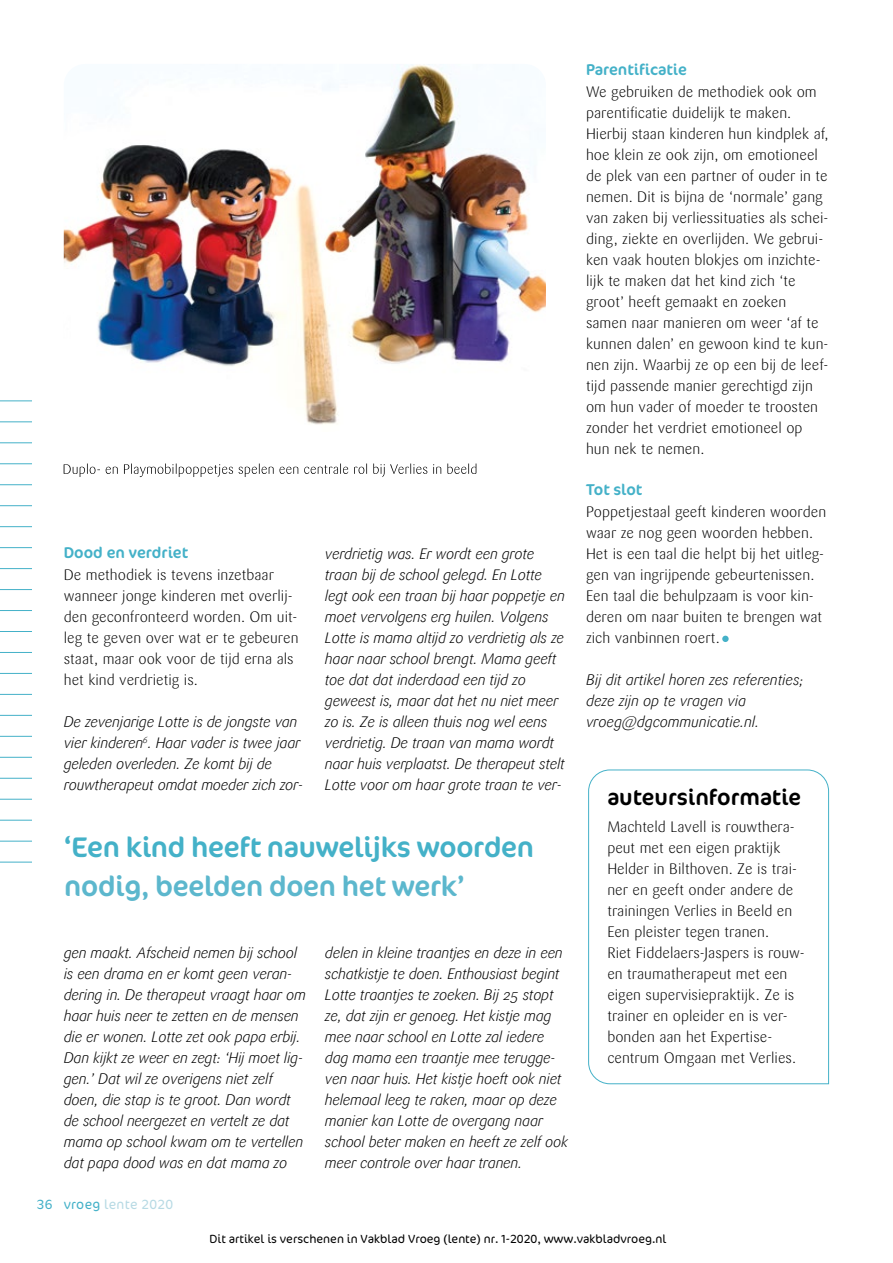
<style>
.page{position:relative;width:893px;height:1263px;background:#fff}
.page>*{position:absolute;margin:0;border:0;box-sizing:border-box;transform-origin:0 0}
.t1{font:28.5px "Cocon";letter-spacing:-.01em;color:#44b1c8}
.t2{font:28.5px "Cocon";letter-spacing:-.01em;color:#5cb7cd}
.t3{font:22.5px "Cocon";color:#000}
.t4{font:15.75px "Cocon";color:#44b1c8}
.t5{font:italic 300 15px/21px "Sari";letter-spacing:-.02em;color:#000}
.t6{font:300 15px/21px "Sari";color:#000}
.t7{font:300 13.5px "Cocon";letter-spacing:.02em;color:#b7dae4}
.t8{font:300 12px "Cocon";color:#000}
.s1{color:#44b1c8}
</style>
<div class="page">
<hr style="left:0;top:400px;width:32px;height:1px;background:#44b1c8">
<hr style="left:0;top:421px;width:32px;height:1px;background:#44b1c8">
<hr style="left:0;top:442px;width:32px;height:1px;background:#44b1c8">
<hr style="left:0;top:463px;width:32px;height:1px;background:#44b1c8">
<hr style="left:0;top:484px;width:32px;height:1px;background:#44b1c8">
<hr style="left:0;top:505px;width:32px;height:1px;background:#44b1c8">
<hr style="left:0;top:526px;width:32px;height:1px;background:#44b1c8">
<hr style="left:0;top:547px;width:32px;height:1px;background:#44b1c8">
<hr style="left:0;top:568px;width:32px;height:1px;background:#44b1c8">
<hr style="left:0;top:589px;width:32px;height:1px;background:#44b1c8">
<hr style="left:0;top:610px;width:32px;height:1px;background:#44b1c8">
<hr style="left:0;top:631px;width:32px;height:1px;background:#44b1c8">
<hr style="left:0;top:652px;width:32px;height:1px;background:#44b1c8">
<hr style="left:0;top:673px;width:32px;height:1px;background:#44b1c8">
<hr style="left:0;top:694px;width:32px;height:1px;background:#44b1c8">
<hr style="left:0;top:715px;width:32px;height:1px;background:#44b1c8">
<hr style="left:0;top:736px;width:32px;height:1px;background:#44b1c8">
<hr style="left:0;top:757px;width:32px;height:1px;background:#44b1c8">
<hr style="left:0;top:778px;width:32px;height:1px;background:#44b1c8">
<hr style="left:0;top:799px;width:32px;height:1px;background:#44b1c8">
<hr style="left:0;top:820px;width:32px;height:1px;background:#44b1c8">
<hr style="left:0;top:841px;width:32px;height:1px;background:#44b1c8">
<hr style="left:0;top:862px;width:32px;height:1px;background:#44b1c8">
<div style="left:722px;top:636px;width:7px;height:6px;background:#44b1c8;border-radius:50%"></div>
<img style="left:64px;top:64px;width:482px;height:361px">
<svg style="left:588px;top:769px;width:241px;height:315px"></svg>
<svg style="left:64px;top:463px;width:412px;height:14px"></svg>
<p class="t4" style="left:64px;top:542px;width:126px">Dood en verdriet</p>
<p class="t6" style="left:64px;top:565px;width:236px">De methodiek is tevens inzetbaar wanneer jonge kinderen met overlij&shy;den geconfronteerd worden. Om uit&shy;leg te geven over wat er te gebeuren staat, maar ook voor de tijd erna als het kind verdrietig is.</p>
<p class="t5" style="left:64px;top:712px;width:241px">De zevenjarige Lotte is de jongste van vier kinderen<sup>6</sup>. Haar vader is twee jaar geleden overleden. Ze komt bij de rouwtherapeut omdat moeder zich zor-</p>
<p class="t5" style="left:325px;top:544px;width:242px">verdrietig was. Er wordt een grote traan bij de school gelegd. En Lotte legt ook een traan bij haar poppetje en moet vervolgens erg huilen. Volgens Lotte is mama altijd zo verdrietig als ze haar naar school brengt. Mama geeft toe dat dat inderdaad een tijd zo geweest is, maar dat het nu niet meer zo is. Ze is alleen thuis nog wel eens verdrietig. De traan van mama wordt naar huis verplaatst. De therapeut stelt Lotte voor om haar grote traan te ver-</p>
<h1 class="t1" style="left:64px;top:829px;width:471px">‘Een kind heeft nauwelijks woorden</h1>
<h1 class="t2" style="left:64px;top:868px;width:402px">nodig, beelden doen het werk’</h1>
<p class="t5" style="left:64px;top:943px;width:244px">gen maakt. Afscheid nemen bij school is een drama en er komt geen veran&shy;dering in. De therapeut vraagt haar om haar huis neer te zetten en de mensen die er wonen. Lotte zet ook papa erbij.<br>Dan kijkt ze weer en zegt: ‘Hij moet lig&shy;gen.’ Dat wil ze overigens niet zelf doen, die stap is te groot. Dan wordt de school neergezet en vertelt ze dat mama op school kwam om te vertellen dat papa dood was en dat mama zo</p>
<p class="t7" style="left:37px;top:1196px;width:138px"><span class="s1">36 vroeg</span> lente 2020</p>
<p class="t5" style="left:325px;top:943px;width:245px">delen in kleine traantjes en deze in een schatkistje te doen. Enthousiast begint Lotte traantjes te zoeken. Bij 25 stopt ze, dat zijn er genoeg. Het kistje mag mee naar school en Lotte zal iedere dag mama een traantje mee terugge&shy;ven naar huis. Het kistje hoeft ook niet helemaal leeg te raken, maar op deze manier kan Lotte de overgang naar school beter maken en heeft ze zelf ook meer controle over haar tranen.</p>
<p class="t4" style="left:586px;top:59px;width:102px">Parentificatie</p>
<p class="t6" style="left:586px;top:82px;width:244px">We gebruiken de methodiek ook om parentificatie duidelijk te maken.<br>Hierbij staan kinderen hun kindplek af, hoe klein ze ook zijn, om emotioneel de plek van een partner of ouder in te nemen. Dit is bijna de ‘normale’ gang van zaken bij verliessituaties als schei&shy;ding, ziekte en overlijden. We gebrui&shy;ken vaak houten blokjes om inzichte&shy;lijk te maken dat het kind zich ‘te groot’ heeft gemaakt en zoeken samen naar manieren om weer ‘af te kunnen dalen’ en gewoon kind te kun&shy;nen zijn. Waarbij ze op een bij de leef&shy;tijd passende manier gerechtigd zijn om hun vader of moeder te troosten zonder het verdriet emotioneel op hun nek te nemen.</p>
<p class="t4" style="left:586px;top:479px;width:58px">Tot slot</p>
<p class="t6" style="left:586px;top:502px;width:242px">Poppetjestaal geeft kinderen woorden waar ze nog geen woorden hebben.<br>Het is een taal die helpt bij het uitleg&shy;gen van ingrijpende gebeurtenissen.<br>Een taal die behulpzaam is voor kin&shy;deren om naar buiten te brengen wat zich vanbinnen roert.</p>
<p class="t5" style="left:586px;top:670px;width:219px">Bij dit artikel horen zes referenties; deze zijn op te vragen via vroeg@dgcommunicatie.nl.</p>
<h2 class="t3" style="left:607px;top:783px;width:195px">auteursinformatie</h2>
<p class="t6" style="left:607px;top:817px;width:199px">Machteld Lavell is rouwthera&shy;peut met een eigen praktijk<br>Helder in Bilthoven. Ze is trai&shy;ner en geeft onder andere de trainingen Verlies in Beeld en<br>Een pleister tegen tranen.<br>Riet Fiddelaers-Jaspers is rouw&shy;en traumatherapeut met een eigen supervisiepraktijk. Ze is trainer en opleider en is ver&shy;bonden aan het Expertise&shy;centrum Omgaan met Verlies.</p>
<p class="t8" style="left:210px;top:1232px;width:458px">Dit artikel is verschenen in Vakblad Vroeg (lente) nr. 1-2020, www.vakbladvroeg.nl</p>
</div>
